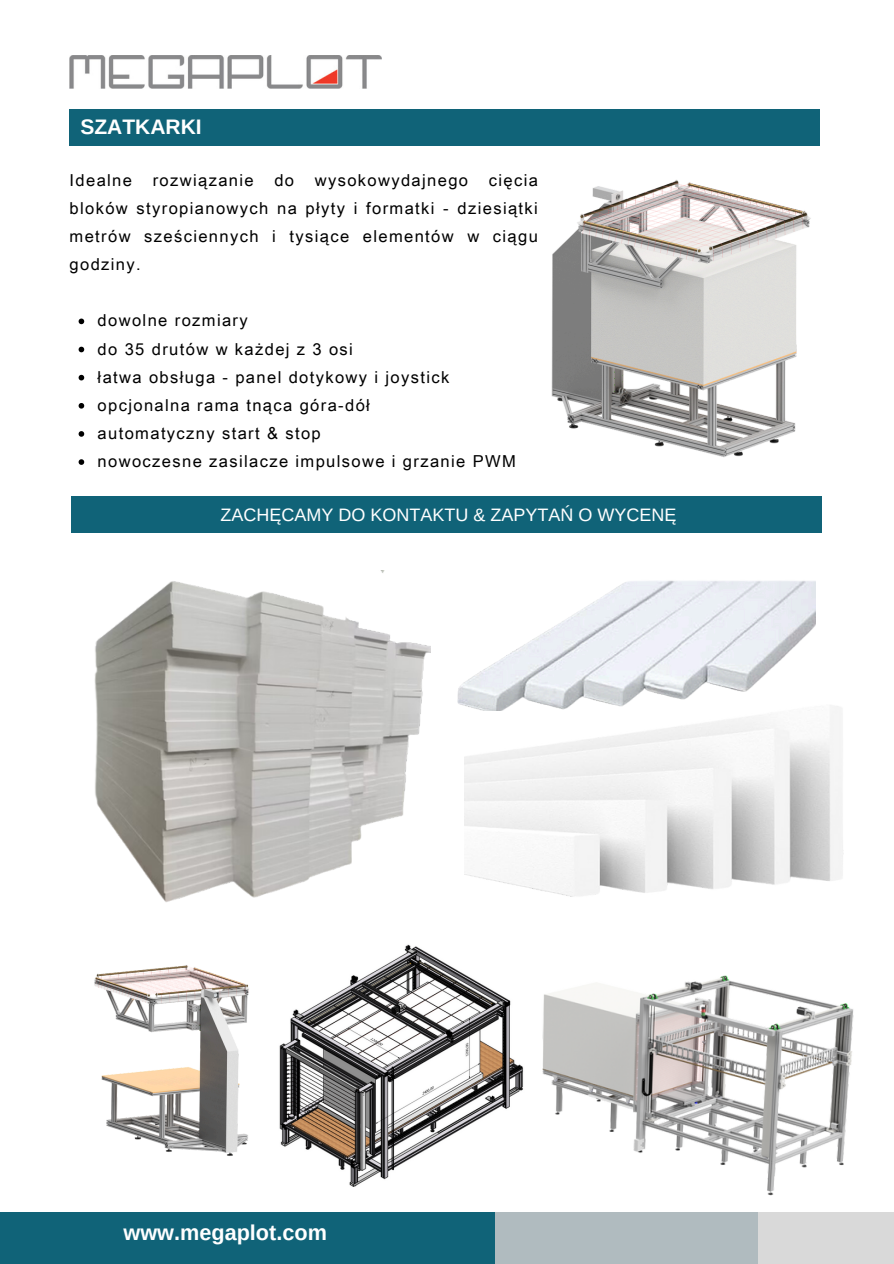
<style>
.page{position:relative;width:894px;height:1264px;background:#fff}
.page>*{position:absolute;margin:0;border:0;box-sizing:border-box;transform-origin:0 0}
.t1{font:700 21.6px "Arimo";color:#fff}
.t2{font:700 21px "Arimo";color:#fff}
.t3{font:18px "Arimo";color:#fff}
.t4{font:16.5px/28.2px "Arial Unicode MS";letter-spacing:.085em;color:#000;text-align:justify}
</style>
<div class="page">
<div style="left:69px;top:109px;width:750px;height:37px;background:#106378"></div>
<img style="left:69px;top:55px;width:312px;height:34px">
<div style="left:0;top:1212px;width:495px;height:51px;background:#106378"></div>
<div style="left:495px;top:1212px;width:263px;height:51px;background:#b0bbbf"></div>
<div style="left:758px;top:1212px;width:135px;height:51px;background:#d9d9d9"></div>
<div style="left:71px;top:496px;width:751px;height:37px;background:#106378"></div>
<img style="left:551px;top:180px;width:260px;height:277px">
<img style="left:301px;top:944px;width:223px;height:242px">
<img style="left:94px;top:570px;width:336px;height:332px">
<img style="left:94px;top:965px;width:207px;height:191px">
<img style="left:457px;top:580px;width:357px;height:126px">
<img style="left:464px;top:705px;width:379px;height:192px">
<img style="left:542px;top:975px;width:312px;height:221px">
<svg style="left:79px;top:318px;width:5px;height:6px"></svg>
<svg style="left:79px;top:347px;width:5px;height:5px"></svg>
<svg style="left:79px;top:375px;width:5px;height:5px"></svg>
<svg style="left:79px;top:403px;width:5px;height:5px"></svg>
<svg style="left:79px;top:431px;width:5px;height:6px"></svg>
<svg style="left:79px;top:459px;width:5px;height:6px"></svg>
<p class="t2" style="left:80px;top:115px;width:123px">SZATKARKI</p>
<p class="t4" style="left:70px;top:165px;width:469px;text-indent:419px">cięcia bloków styropianowych na płyty i formatki - dziesiątki metrów sześciennych i tysiące elementów w ciągu godziny.</p>
<p class="t4" style="left:70px;top:165px;width:64px">Idealne</p>
<p class="t4" style="left:153px;top:165px;width:102px">rozwiązanie</p>
<p class="t4" style="left:274px;top:165px;width:21px">do</p>
<p class="t4" style="left:315px;top:165px;width:155px">wysokowydajnego</p>
<h1 class="t4" style="left:98px;top:306px;width:152px">dowolne rozmiary</h1>
<p class="t4" style="left:98px;top:334px;width:257px">do 35 drutów w każdej z 3 osi</p>
<p class="t4" style="left:98px;top:362px;width:353px">łatwa obsługa - panel dotykowy i joystick</p>
<p class="t4" style="left:98px;top:390px;width:274px">opcjonalna rama tnąca góra-dół</p>
<p class="t4" style="left:98px;top:418px;width:224px">automatyczny start &amp; stop</p>
<p class="t4" style="left:98px;top:446px;width:419px">nowoczesne zasilacze impulsowe i grzanie PWM</p>
<p class="t3" style="left:220px;top:505px;width:457px">ZACHĘCAMY DO KONTAKTU &amp; ZAPYTAŃ O WYCENĘ</p>
<p class="t1" style="left:124px;top:1220px;width:205px">www.megaplot.com</p>
</div>
